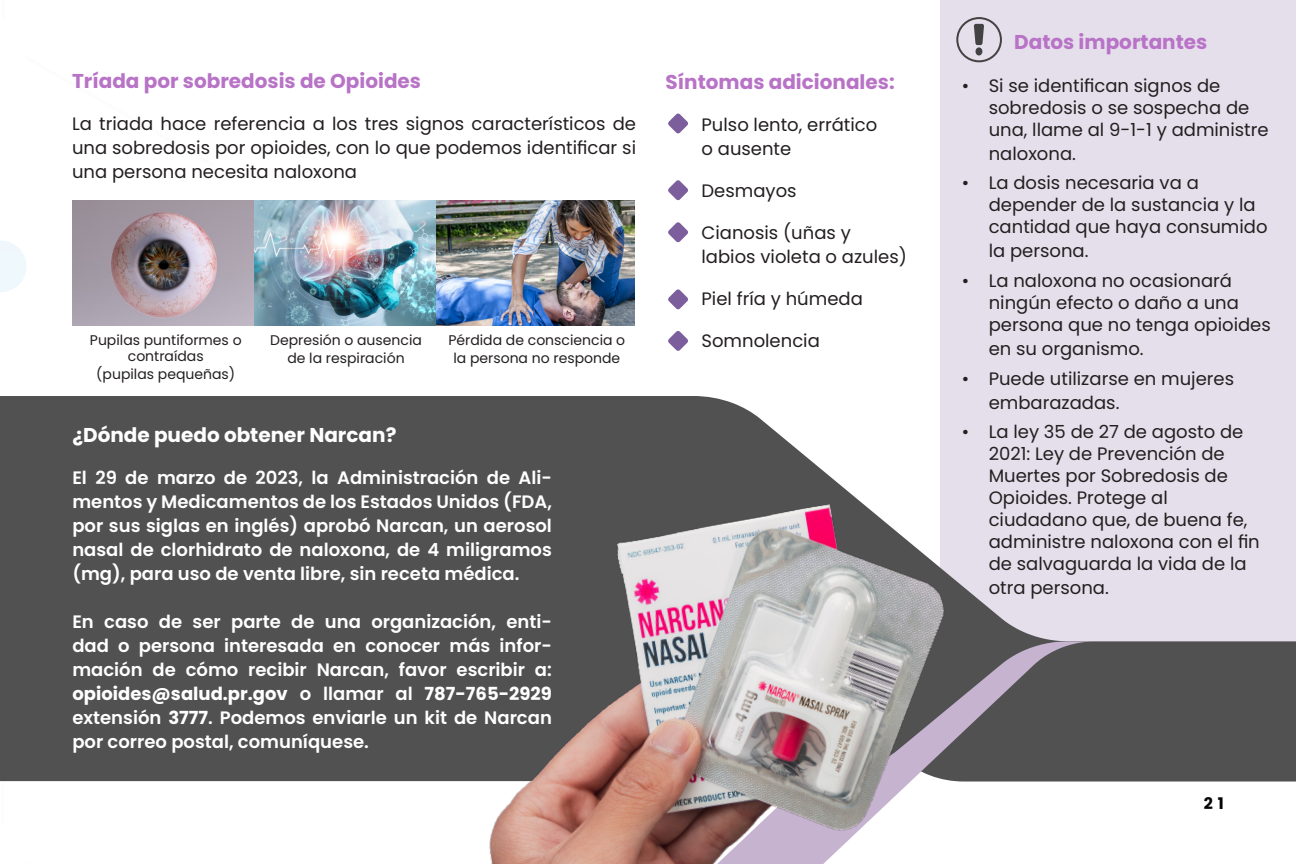
<style>
.page{position:relative;width:1296px;height:864px;background:#fff}
.page>*{position:absolute;margin:0;border:0;box-sizing:border-box;transform-origin:0 0}
.t1{font:700 20px "Poppins";color:#b873c7}
.t2{font:700 20px "Poppins";color:#fff}
.t3{font:18px/22px "Poppins";color:#231f20}
.t4{font:600 18px/24px "Poppins";color:#fff;text-align:justify}
.t5{font:700 16px "Poppins";color:#040503}
.t6{font:14px/18px "Poppins";color:#231f20;text-align:center}
.s1{font-weight:700}
</style>
<div class="page">
<svg style="left:0;top:241px;width:26px;height:51px"></svg>
<div style="left:940px;top:0;width:356px;height:743px;background:#e5dfeb"></div>
<div style="left:1068px;top:641px;width:228px;height:141px;background:#515151"></div>
<div style="left:1016px;top:642px;width:79px;height:140px;background:#515151"></div>
<svg style="left:0;top:396px;width:1068px;height:385px;background:#5e5e5f"></svg>
<img style="left:72px;top:200px;width:562px;height:125px">
<img style="left:411px;top:409px;width:605px;height:455px">
<div style="left:956px;top:17px;width:46px;height:45px;border:2px solid #424242;border-radius:50%"></div>
<svg style="left:974px;top:24px;width:10px;height:21px"></svg>
<div style="left:976px;top:47px;width:6px;height:9px;background:#424242;border-radius:50%"></div>
<img style="left:668px;top:114px;width:20px;height:19px">
<img style="left:668px;top:180px;width:20px;height:20px">
<img style="left:668px;top:222px;width:20px;height:20px">
<img style="left:668px;top:289px;width:20px;height:20px">
<img style="left:668px;top:331px;width:20px;height:20px">
<p class="t1" style="left:72px;top:70px;width:351px">Tríada por sobredosis de Opioides</p>
<p class="t3" style="left:72px;top:112px;width:566px;line-height:24px;text-align:justify">La triada hace referencia a los tres signos característicos de una sobredosis por opioides, con lo que podemos identificar si una persona necesita naloxona</p>
<p class="t6" style="left:90px;top:332px;width:153px;line-height:16px">Pupilas puntiformes o contraídas</p>
<p class="t6" style="left:96px;top:365px;width:140px">(pupilas pequeñas)</p>
<p class="t6" style="left:270px;top:331px;width:153px">Depresión o ausencia de la respiración</p>
<p class="t6" style="left:448px;top:332px;width:178px">Pérdida de consciencia o la persona no responde</p>
<p class="t2" style="left:72px;top:423px;width:326px">¿Dónde puedo obtener Narcan?</p>
<p class="t4" style="left:72px;top:465px;width:481px">El 29 de marzo de 2023, la Administración de Ali&shy;mentos y Medicamentos de los Estados Unidos (FDA, por sus siglas en inglés) aprobó Narcan, un aerosol nasal de clorhidrato de naloxona, de 4 miligramos (mg), para uso de venta libre, sin receta médica.</p>
<p class="t4" style="left:72px;top:609px;width:481px">En caso de ser parte de una organización, enti&shy;dad o persona interesada en conocer más infor&shy;mación de cómo recibir Narcan, favor escribir a: <span class="s1">opioides@salud.pr.gov</span> o llamar al <span class="s1">787-765-2929 </span>extensión <span class="s1">3777</span>. Podemos enviarle un kit de Narcan por correo postal, comuníquese.</p>
<p class="t1" style="left:666px;top:70px;width:231px">Síntomas adicionales:</p>
<p class="t3" style="left:702px;top:113px;width:177px;line-height:24px;text-indent:-27px">• Pulso lento, errático o ausente</p>
<p class="t3" style="left:675px;top:180px;width:124px">• Desmayos</p>
<p class="t3" style="left:702px;top:221px;width:207px;line-height:24px;text-indent:-27px">• Cianosis (uñas y labios violeta o azules)</p>
<p class="t3" style="left:675px;top:288px;width:190px">• Piel fría y húmeda</p>
<p class="t3" style="left:675px;top:330px;width:147px">• Somnolencia</p>
<p class="t1" style="left:1014px;top:30px;width:195px">Datos importantes</p>
<p class="t3" style="left:989px;top:75px;width:282px;text-indent:-27px">• Si se identifican signos de sobredosis o se sospecha de una, llame al 9-1-1 y administre</p>
<p class="t3" style="left:989px;top:143px;width:89px">naloxona.</p>
<p class="t3" style="left:989px;top:172px;width:280px;text-indent:-27px">• La dosis necesaria va a depender de la sustancia y la cantidad que haya consumido</p>
<p class="t3" style="left:989px;top:240px;width:101px">la persona.</p>
<p class="t3" style="left:989px;top:270px;width:284px;text-indent:-27px">• La naloxona no ocasionará ningún efecto o daño a una persona que no tenga opioides</p>
<p class="t3" style="left:989px;top:338px;width:156px">en su organismo.</p>
<p class="t3" style="left:989px;top:366px;width:247px;line-height:24px;text-indent:-27px">• Puede utilizarse en mujeres embarazadas.</p>
<p class="t3" style="left:989px;top:421px;width:273px;text-indent:-27px">• La ley 35 de 27 de agosto de<br>2021: Ley de Prevención de<br>Muertes por Sobredosis de<br>Opioides. Protege al ciudadano que, de buena fe, administre naloxona con el fin de salvaguarda la vida de la</p>
<p class="t3" style="left:989px;top:577px;width:122px">otra persona.</p>
<p class="t5" style="left:1204px;top:794px;width:22px">2 1</p>
</div>
